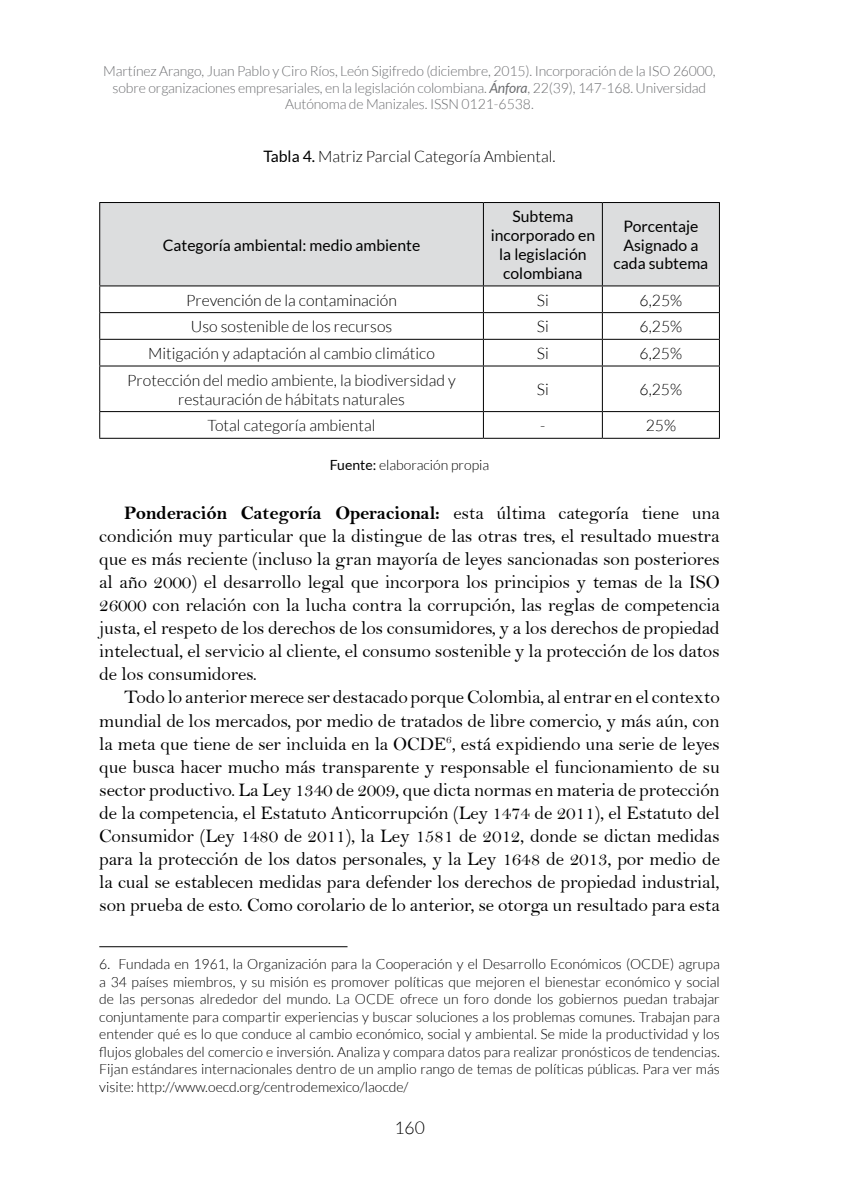
<style>
.page{position:relative;width:844px;height:1191px;background:#fff}
.page>*{position:absolute;margin:0;border:0;box-sizing:border-box;transform-origin:0 0}
.t1{font:19.25px/23.1px "Bell";letter-spacing:-.01em;color:#000;text-align:justify}
.t2{font:19.25px "Bell MT Bold";letter-spacing:-.01em;color:#000}
.t3{font:300 17.5px "Lato";color:#000}
.t4{font:300 15.75px/18.9px "Lato";color:#000;text-align:center}
.t5{font:15.75px/18.9px "Lato";color:#000;text-align:center}
.t6{font:300 14px/17.5px "Lato";color:#000;text-align:justify}
.t7{font:300 14px/16.8px "Lato";letter-spacing:-.01em;color:#6d6e71;text-align:center}
.s1{font-weight:400;font-style:italic}
.s2{font-weight:400}
.s3{font-family:"Bell"}
</style>
<div class="page">
<div style="left:100px;top:203px;width:618px;height:82px;background:#dcddde"></div>
<hr style="left:99px;top:202px;width:384px;height:1px;background:#000">
<hr style="left:99px;top:203px;width:1px;height:82px;background:#000">
<hr style="left:483px;top:202px;width:119px;height:1px;background:#000">
<hr style="left:483px;top:203px;width:1px;height:82px;background:#000">
<hr style="left:602px;top:202px;width:117px;height:1px;background:#000">
<hr style="left:601px;top:203px;width:1px;height:82px;background:#000">
<hr style="left:718px;top:203px;width:1px;height:82px;background:#000">
<hr style="left:99px;top:285px;width:384px;height:1px;background:#000">
<hr style="left:483px;top:285px;width:119px;height:1px;background:#000">
<hr style="left:602px;top:285px;width:117px;height:1px;background:#000">
<hr style="left:99px;top:312px;width:384px;height:1px;background:#000">
<hr style="left:483px;top:312px;width:119px;height:1px;background:#000">
<hr style="left:602px;top:312px;width:117px;height:1px;background:#000">
<hr style="left:99px;top:339px;width:384px;height:1px;background:#000">
<svg style="left:99px;top:286px;width:1px;height:79px"></svg>
<hr style="left:483px;top:339px;width:119px;height:1px;background:#000">
<svg style="left:483px;top:286px;width:1px;height:79px"></svg>
<hr style="left:602px;top:339px;width:117px;height:1px;background:#000">
<svg style="left:601px;top:286px;width:1px;height:79px"></svg>
<svg style="left:718px;top:286px;width:1px;height:79px"></svg>
<hr style="left:99px;top:365px;width:384px;height:1px;background:#000">
<hr style="left:99px;top:366px;width:1px;height:45px;background:#000">
<hr style="left:483px;top:365px;width:119px;height:1px;background:#000">
<hr style="left:483px;top:366px;width:1px;height:45px;background:#000">
<hr style="left:602px;top:365px;width:117px;height:1px;background:#000">
<hr style="left:601px;top:366px;width:1px;height:45px;background:#000">
<hr style="left:718px;top:366px;width:1px;height:45px;background:#000">
<hr style="left:99px;top:411px;width:384px;height:1px;background:#000">
<svg style="left:99px;top:412px;width:1px;height:26px"></svg>
<hr style="left:483px;top:411px;width:119px;height:1px;background:#000">
<svg style="left:483px;top:412px;width:1px;height:26px"></svg>
<hr style="left:602px;top:411px;width:117px;height:1px;background:#000">
<svg style="left:601px;top:412px;width:1px;height:26px"></svg>
<svg style="left:718px;top:412px;width:1px;height:26px"></svg>
<hr style="left:99px;top:438px;width:384px;height:1px;background:#000">
<hr style="left:483px;top:438px;width:119px;height:1px;background:#000">
<hr style="left:602px;top:438px;width:117px;height:1px;background:#000">
<hr style="left:99px;top:946px;width:248px;height:1px;background:#000">
<p class="t7" style="left:103px;top:62px;width:613px">Martínez Arango, Juan Pablo y Ciro Ríos, León Sigifredo (diciembre, 2015). Incorporación de la ISO 26000, sobre organizaciones empresariales, en la legislación colombiana. <span class="s1">Ánfora</span>, 22(39), 147-168. Universidad<br>Autónoma de Manizales. ISSN 0121-6538.</p>
<p class="t4" style="left:263px;top:146px;width:293px"><span class="s2">Tabla 4.</span> Matriz Parcial Categoría Ambiental.</p>
<p class="t5" style="left:163px;top:235px;width:259px">Categoría ambiental: medio ambiente</p>
<p class="t5" style="left:490px;top:207px;width:106px">Subtema incorporado en la legislación colombiana</p>
<p class="t5" style="left:613px;top:216px;width:96px">Porcentaje<br>Asignado a cada subtema</p>
<p class="t4" style="left:186px;top:290px;width:212px">Prevención de la contaminación</p>
<p class="t4" style="left:536px;top:290px;width:13px">Si</p>
<p class="t4" style="left:639px;top:290px;width:44px">6,25%</p>
<p class="t4" style="left:191px;top:317px;width:203px">Uso sostenible de los recursos</p>
<p class="t4" style="left:536px;top:317px;width:13px">Si</p>
<p class="t4" style="left:639px;top:317px;width:44px">6,25%</p>
<p class="t4" style="left:148px;top:344px;width:288px">Mitigación y adaptación al cambio climático</p>
<p class="t4" style="left:536px;top:344px;width:13px">Si</p>
<p class="t4" style="left:639px;top:344px;width:44px">6,25%</p>
<p class="t4" style="left:127px;top:371px;width:330px">Protección del medio ambiente, la biodiversidad y restauración de hábitats naturales</p>
<p class="t4" style="left:536px;top:380px;width:13px">Si</p>
<p class="t4" style="left:639px;top:380px;width:44px">6,25%</p>
<p class="t4" style="left:207px;top:416px;width:169px">Total categoría ambiental</p>
<p class="t4" style="left:540px;top:416px;width:7px">-</p>
<p class="t4" style="left:645px;top:416px;width:32px">25%</p>
<p class="t6" style="left:329px;top:456px;width:161px"><span class="s2">Fuente:</span> elaboración propia</p>
<p class="t2" style="left:124px;top:501px;width:597px">Ponderación Categoría Operacional: <span class="s3">esta última categoría tiene una</span></p>
<p class="t1" style="left:99px;top:524px;width:622px">condición muy particular que la distingue de las otras tres, el resultado muestra que es más reciente (incluso la gran mayoría de leyes sancionadas son posteriores al año 2000) el desarrollo legal que incorpora los principios y temas de la ISO 26000 con relación con la lucha contra la corrupción, las reglas de competencia justa, el respeto de los derechos de los consumidores, y a los derechos de propiedad intelectual, el servicio al cliente, el consumo sostenible y la protección de los datos de los consumidores.</p>
<p class="t1" style="left:99px;top:685px;width:622px;text-indent:25px">Todo lo anterior merece ser destacado porque Colombia, al entrar en el contexto mundial de los mercados, por medio de tratados de libre comercio, y más aún, con la meta que tiene de ser incluida en la OCDE<sup>6</sup>, está expidiendo una serie de leyes que busca hacer mucho más transparente y responsable el funcionamiento de su sector productivo. La Ley 1340 de 2009, que dicta normas en materia de protección de la competencia, el Estatuto Anticorrupción (Ley 1474 de 2011), el Estatuto del Consumidor (Ley 1480 de 2011), la Ley 1581 de 2012, donde se dictan medidas para la protección de los datos personales, y la Ley 1648 de 2013, por medio de la cual se establecen medidas para defender los derechos de propiedad industrial, son prueba de esto. Como corolario de lo anterior, se otorga un resultado para esta</p>
<p class="t6" style="left:99px;top:955px;width:622px">6. Fundada en 1961, la Organización para la Cooperación y el Desarrollo Económicos (OCDE) agrupa a 34 países miembros, y su misión es promover políticas que mejoren el bienestar económico y social de las personas alrededor del mundo. La OCDE ofrece un foro donde los gobiernos puedan trabajar conjuntamente para compartir experiencias y buscar soluciones a los problemas comunes. Trabajan para entender qué es lo que conduce al cambio económico, social y ambiental. Se mide la productividad y los flujos globales del comercio e inversión. Analiza y compara datos para realizar pronósticos de tendencias.<br>Fijan estándares internacionales dentro de un amplio rango de temas de políticas públicas. Para ver más visite: http://www.oecd.org/centrodemexico/laocde/</p>
<p class="t3" style="left:394px;top:1117px;width:32px">160</p>
</div>
